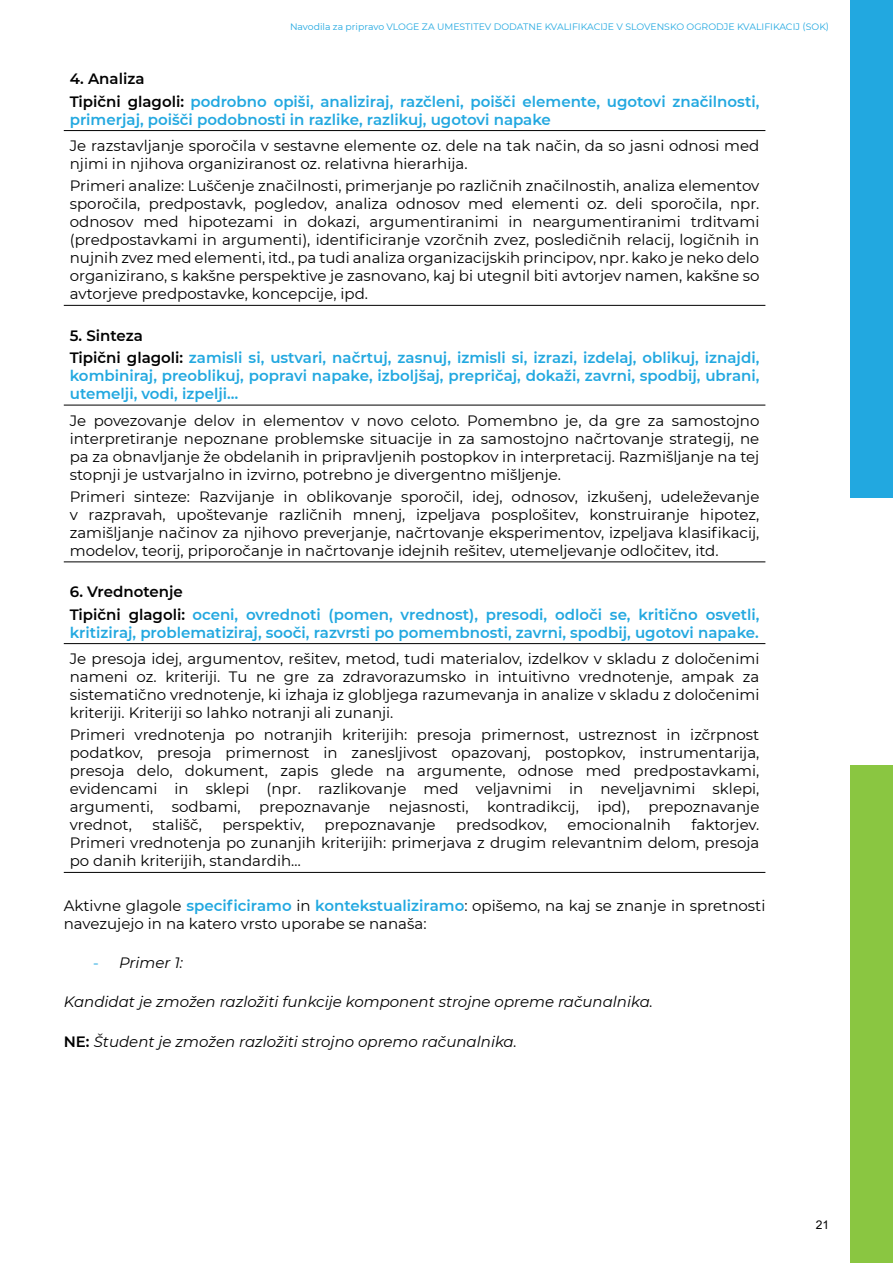
<style>
.page{position:relative;width:893px;height:1263px;background:#fff}
.page>*{position:absolute;margin:0;border:0;box-sizing:border-box;transform-origin:0 0}
.Tekst{font:15px/18px "Montserrat";color:#000;text-align:justify}
.Tekst-2{font:600 15px/18px "Montserrat";color:#22a8e0}
.Italic{font:italic 15px "Montserrat";color:#000}
.Tekst-3{font:600 15px "Montserrat";color:#000}
.t1{font:12px "Arial";color:#000}
.t2{font:9.3px "Montserrat";color:#22a8e0}
.s1{color:#000}
.s2{font-weight:600;color:#22a8e0}
.s3{font-family:"Century Gothic";font-style:normal;color:#22a8e0}
.s4{font-weight:600;font-style:normal}
</style>
<div class="page">
<div style="left:850px;top:0;width:43px;height:497px;background:#22a8e0"></div>
<div style="left:850px;top:765px;width:43px;height:498px;background:#8ac641"></div>
<hr style="left:64px;top:130px;width:701px;height:1px;background:#000">
<hr style="left:64px;top:305px;width:701px;height:1px;background:#000">
<hr style="left:64px;top:405px;width:701px;height:1px;background:#000">
<hr style="left:64px;top:561px;width:701px;height:1px;background:#000">
<hr style="left:64px;top:643px;width:701px;height:1px;background:#000">
<hr style="left:64px;top:872px;width:701px;height:1px;background:#000">
<p class="t2" style="left:290px;top:21px;width:541px">Navodila za pripravo VLOGE ZA UMESTITEV DODATNE KVALIFIKACIJE V SLOVENSKO OGRODJE KVALIFIKACIJ (SOK)</p>
<p class="Tekst-3" style="left:70px;top:68px;width:76px">4. Analiza</p>
<p class="Tekst-2" style="left:70px;top:92px;width:691px"><span class="s1">Tipični glagoli:</span> podrobno opiši, analiziraj, razčleni, poišči elemente, ugotovi značilnosti, primerjaj, poišči podobnosti in razlike, razlikuj, ugotovi napake</p>
<p class="Tekst" style="left:70px;top:136px;width:691px">Je razstavljanje sporočila v sestavne elemente oz. dele na tak način, da so jasni odnosi med njimi in njihova organiziranost oz. relativna hierarhija.</p>
<p class="Tekst" style="left:70px;top:176px;width:691px">Primeri analize: Luščenje značilnosti, primerjanje po različnih značilnostih, analiza elementov sporočila, predpostavk, pogledov, analiza odnosov med elementi oz. deli sporočila, npr. odnosov med hipotezami in dokazi, argumentiranimi in neargumentiranimi trditvami (predpostavkami in argumenti), identificiranje vzorčnih zvez, posledičnih relacij, logičnih in nujnih zvez med elementi, itd., pa tudi analiza organizacijskih principov, npr. kako je neko delo organizirano, s kakšne perspektive je zasnovano, kaj bi utegnil biti avtorjev namen, kakšne so avtorjeve predpostavke, koncepcije, ipd.</p>
<p class="Tekst-3" style="left:70px;top:325px;width:75px">5. Sinteza</p>
<p class="Tekst-2" style="left:70px;top:348px;width:691px;text-align:justify"><span class="s1">Tipični glagoli:</span> zamisli si, ustvari, načrtuj, zasnuj, izmisli si, izrazi, izdelaj, oblikuj, iznajdi, kombiniraj, preoblikuj, popravi napake, izboljšaj, prepričaj, dokaži, zavrni, spodbij, ubrani, utemelji, vodi, izpelji…</p>
<p class="Tekst" style="left:70px;top:411px;width:691px">Je povezovanje delov in elementov v novo celoto. Pomembno je, da gre za samostojno interpretiranje nepoznane problemske situacije in za samostojno načrtovanje strategij, ne pa za obnavljanje že obdelanih in pripravljenih postopkov in interpretacij. Razmišljanje na tej stopnji je ustvarjalno in izvirno, potrebno je divergentno mišljenje.</p>
<p class="Tekst" style="left:70px;top:487px;width:691px">Primeri sinteze: Razvijanje in oblikovanje sporočil, idej, odnosov, izkušenj, udeleževanje v razpravah, upoštevanje različnih mnenj, izpeljava posplošitev, konstruiranje hipotez, zamišljanje načinov za njihovo preverjanje, načrtovanje eksperimentov, izpeljava klasifikacij, modelov, teorij, priporočanje in načrtovanje idejnih rešitev, utemeljevanje odločitev, itd.</p>
<p class="Tekst-3" style="left:70px;top:581px;width:115px">6. Vrednotenje</p>
<p class="Tekst-2" style="left:70px;top:605px;width:691px"><span class="s1">Tipični glagoli:</span> oceni, ovrednoti (pomen, vrednost), presodi, odloči se, kritično osvetli, kritiziraj, problematiziraj, sooči, razvrsti po pomembnosti, zavrni, spodbij, ugotovi napake.</p>
<p class="Tekst" style="left:70px;top:649px;width:691px">Je presoja idej, argumentov, rešitev, metod, tudi materialov, izdelkov v skladu z določenimi nameni oz. kriteriji. Tu ne gre za zdravorazumsko in intuitivno vrednotenje, ampak za sistematično vrednotenje, ki izhaja iz globljega razumevanja in analize v skladu z določenimi kriteriji. Kriteriji so lahko notranji ali zunanji.</p>
<p class="Tekst" style="left:70px;top:725px;width:691px">Primeri vrednotenja po notranjih kriterijih: presoja primernost, ustreznost in izčrpnost podatkov, presoja primernost in zanesljivost opazovanj, postopkov, instrumentarija, presoja delo, dokument, zapis glede na argumente, odnose med predpostavkami, evidencami in sklepi (npr. razlikovanje med veljavnimi in neveljavnimi sklepi, argumenti, sodbami, prepoznavanje nejasnosti, kontradikcij, ipd), prepoznavanje vrednot,</p>
<p class="Tekst" style="left:70px;top:815px;width:691px;text-indent:622px">faktorjev.<br>Primeri vrednotenja po zunanjih kriterijih: primerjava z drugim relevantnim delom, presoja po danih kriterijih, standardih…</p>
<p class="Tekst" style="left:64px;top:896px;width:703px">Aktivne glagole <span class="s2">specificiramo</span> in <span class="s2">kontekstualiziramo</span>: opišemo, na kaj se znanje in spretnosti navezujejo in na katero vrsto uporabe se nanaša:</p>
<p class="Italic" style="left:94px;top:952px;width:91px"><span class="s3">-</span> Primer 1:</p>
<p class="Italic" style="left:64px;top:992px;width:591px">Kandidat je zmožen razložiti funkcije komponent strojne opreme računalnika.</p>
<p class="Italic" style="left:64px;top:1031px;width:455px"><span class="s4">NE:</span> Študent je zmožen razložiti strojno opremo računalnika.</p>
<p class="Tekst" style="left:152px;top:815px;width:51px">stališč,</p>
<p class="Tekst" style="left:222px;top:815px;width:83px">perspektiv,</p>
<p class="Tekst" style="left:325px;top:815px;width:113px">prepoznavanje</p>
<p class="Tekst" style="left:456px;top:815px;width:92px">predsodkov,</p>
<p class="Tekst" style="left:567px;top:815px;width:105px">emocionalnih</p>
<p class="t1" style="left:816px;top:1217px;width:15px">21</p>
</div>
